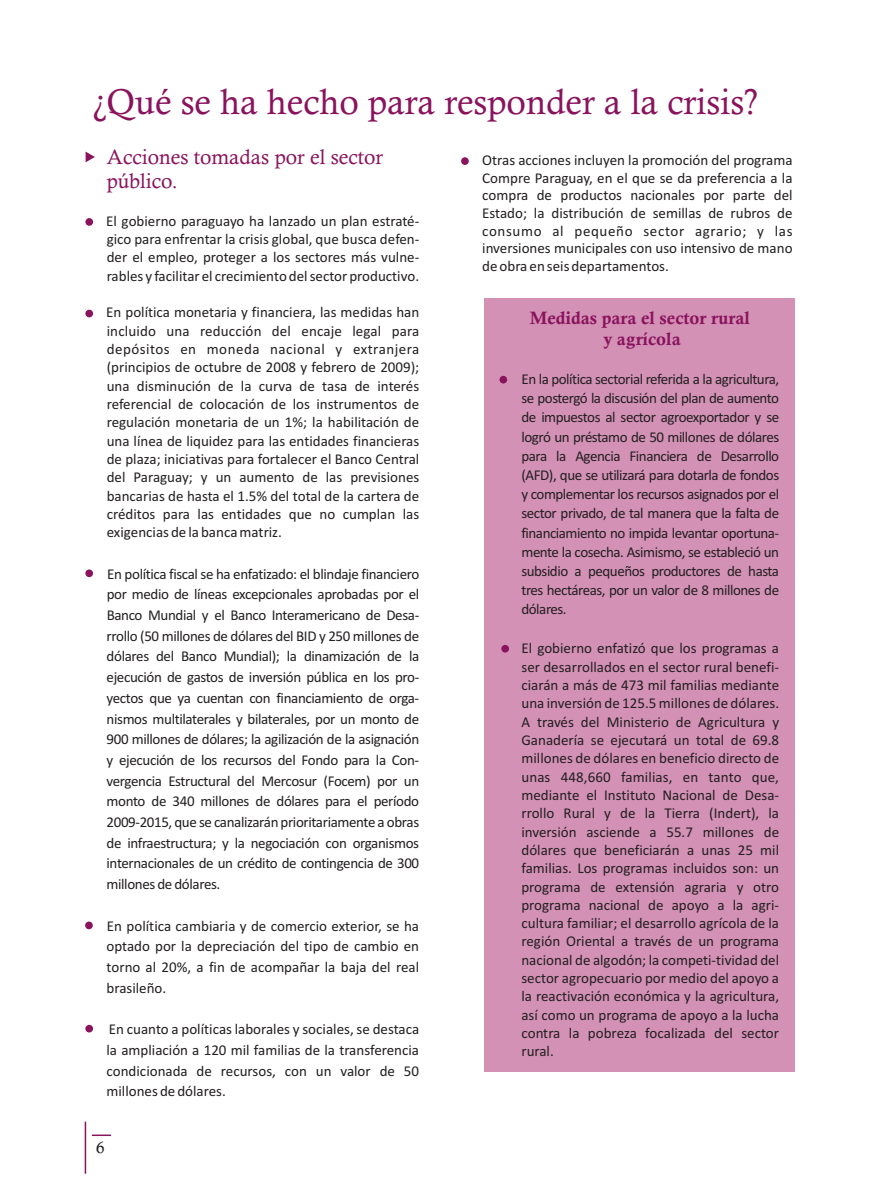
<style>
.page{position:relative;width:872px;height:1191px;background:#fff}
.page>*{position:absolute;margin:0;border:0;box-sizing:border-box;transform-origin:0 0}
.t1{font:36px "Calisto";color:#8a135d}
.t2{font:21px/24.3px "Calisto";color:#8a135d}
.t3{font:700 18px/20.7px "Calisto";color:#8a135d;text-align:center}
.t4{font:16.5px "Calisto";color:#231f20}
.t5{font:15px/18.3px "Calibri";color:#231f20;text-align:justify}
</style>
<div class="page">
<svg style="left:92px;top:1134px;width:19px;height:2px"></svg>
<hr style="left:85px;top:1121px;width:1px;height:52px;background:#8a135d">
<div style="left:484px;top:298px;width:310px;height:774px;background:#d391b6"></div>
<div style="left:461px;top:157px;width:8px;height:8px;background:#8a135d;border-radius:50%"></div>
<div style="left:499px;top:376px;width:8px;height:7px;background:#8a135d;border-radius:50%"></div>
<div style="left:501px;top:645px;width:8px;height:7px;background:#8a135d;border-radius:50%"></div>
<div style="left:85px;top:218px;width:8px;height:8px;background:#8a135d;border-radius:50%"></div>
<div style="left:85px;top:310px;width:8px;height:7px;background:#8a135d;border-radius:50%"></div>
<div style="left:85px;top:569px;width:8px;height:8px;background:#8a135d;border-radius:50%"></div>
<div style="left:85px;top:921px;width:8px;height:8px;background:#8a135d;border-radius:50%"></div>
<div style="left:85px;top:1024px;width:8px;height:8px;background:#8a135d;border-radius:50%"></div>
<svg style="left:86px;top:152px;width:9px;height:10px"></svg>
<h1 class="t1" style="left:93px;top:88px;width:667px">¿Qué se ha hecho para responder a la crisis?</h1>
<h2 class="t2" style="left:107px;top:147px;width:278px">Acciones tomadas por el sector público.</h2>
<p class="t5" style="left:106px;top:213px;width:315px">El gobierno paraguayo ha lanzado un plan estraté&shy;gico para enfrentar la crisis global, que busca defen&shy;der el empleo, proteger a los sectores más vulne&shy;rables y facilitar el crecimiento del sector productivo.</p>
<p class="t5" style="left:106px;top:304px;width:315px">En política monetaria y financiera, las medidas han incluido una reducción del encaje legal para depósitos en moneda nacional y extranjera (principios de octubre de 2008 y febrero de 2009); una disminución de la curva de tasa de interés referencial de colocación de los instrumentos de regulación monetaria de un 1%; la habilitación de una línea de liquidez para las entidades financieras de plaza; iniciativas para fortalecer el Banco Central del Paraguay; y un aumento de las previsiones bancarias de hasta el 1.5% del total de la cartera de créditos para las entidades que no cumplan las exigencias de la banca matriz.</p>
<p class="t5" style="left:107px;top:564px;width:314px;line-height:20.7px">En política fiscal se ha enfatizado: el blindaje financiero por medio de líneas excepcionales aprobadas por el Banco Mundial y el Banco Interamericano de Desa&shy;rrollo (50 millones de dólares del BID y 250 millones de dólares del Banco Mundial); la dinamización de la ejecución de gastos de inversión pública en los pro&shy;yectos que ya cuentan con financiamiento de orga&shy;nismos multilaterales y bilaterales, por un monto de 900 millones de dólares; la agilización de la asignación y ejecución de los recursos del Fondo para la Con&shy;vergencia Estructural del Mercosur (Focem) por un monto de 340 millones de dólares para el período 2009-2015, que se canalizarán prioritariamente a obras de infraestructura; y la negociación con organismos internacionales de un crédito de contingencia de 300 millones de dólares.</p>
<p class="t5" style="left:106px;top:916px;width:314px;line-height:20.7px">En política cambiaria y de comercio exterior, se ha optado por la depreciación del tipo de cambio en torno al 20%, a fin de acompañar la baja del real brasileño.</p>
<p class="t5" style="left:106px;top:1020px;width:314px;line-height:20.7px">En cuanto a políticas laborales y sociales, se destaca la ampliación a 120 mil familias de la transferencia condicionada de recursos, con un valor de 50 millones de dólares.</p>
<p class="t4" style="left:96px;top:1140px;width:10px">6</p>
<p class="t5" style="left:482px;top:152px;width:312px;line-height:17.7px">Otras acciones incluyen la promoción del programa Compre Paraguay, en el que se da preferencia a la compra de productos nacionales por parte del Estado; la distribución de semillas de rubros de consumo al pequeño sector agrario; y las inversiones municipales con uso intensivo de mano de obra en seis departamentos.</p>
<p class="t3" style="left:529px;top:309px;width:222px">Medidas para el sector rural y agrícola</p>
<p class="t5" style="left:521px;top:370px;width:259px;line-height:19.2px">En la política sectorial referida a la agricultura, se postergó la discusión del plan de aumento de impuestos al sector agroexportador y se logró un préstamo de 50 millones de dólares para la Agencia Financiera de Desarrollo (AFD), que se utilizará para dotarla de fondos y complementar los recursos asignados por el sector privado, de tal manera que la falta de financiamiento no impida levantar oportuna&shy;mente la cosecha. Asimismo, se estableció un subsidio a pequeños productores de hasta tres hectáreas, por un valor de 8 millones de dólares.</p>
<p class="t5" style="left:521px;top:640px;width:259px">El gobierno enfatizó que los programas a ser desarrollados en el sector rural benefi&shy;ciarán a más de 473 mil familias mediante una inversión de 125.5 millones de dólares.<br>A través del Ministerio de Agricultura y Ganadería se ejecutará un total de 69.8 millones de dólares en beneficio directo de unas 448,660 familias, en tanto que, mediante el Instituto Nacional de Desa&shy;rrollo Rural y de la Tierra (Indert), la inversión asciende a 55.7 millones de dólares que beneficiarán a unas 25 mil familias. Los programas incluidos son: un programa de extensión agraria y otro programa nacional de apoyo a la agri&shy;cultura familiar; el desarrollo agrícola de la región Oriental a través de un programa nacional de algodón; la competi-tividad del sector agropecuario por medio del apoyo a la reactivación económica y la agricultura, así como un programa de apoyo a la lucha contra la pobreza focalizada del sector rural.</p>
</div>
